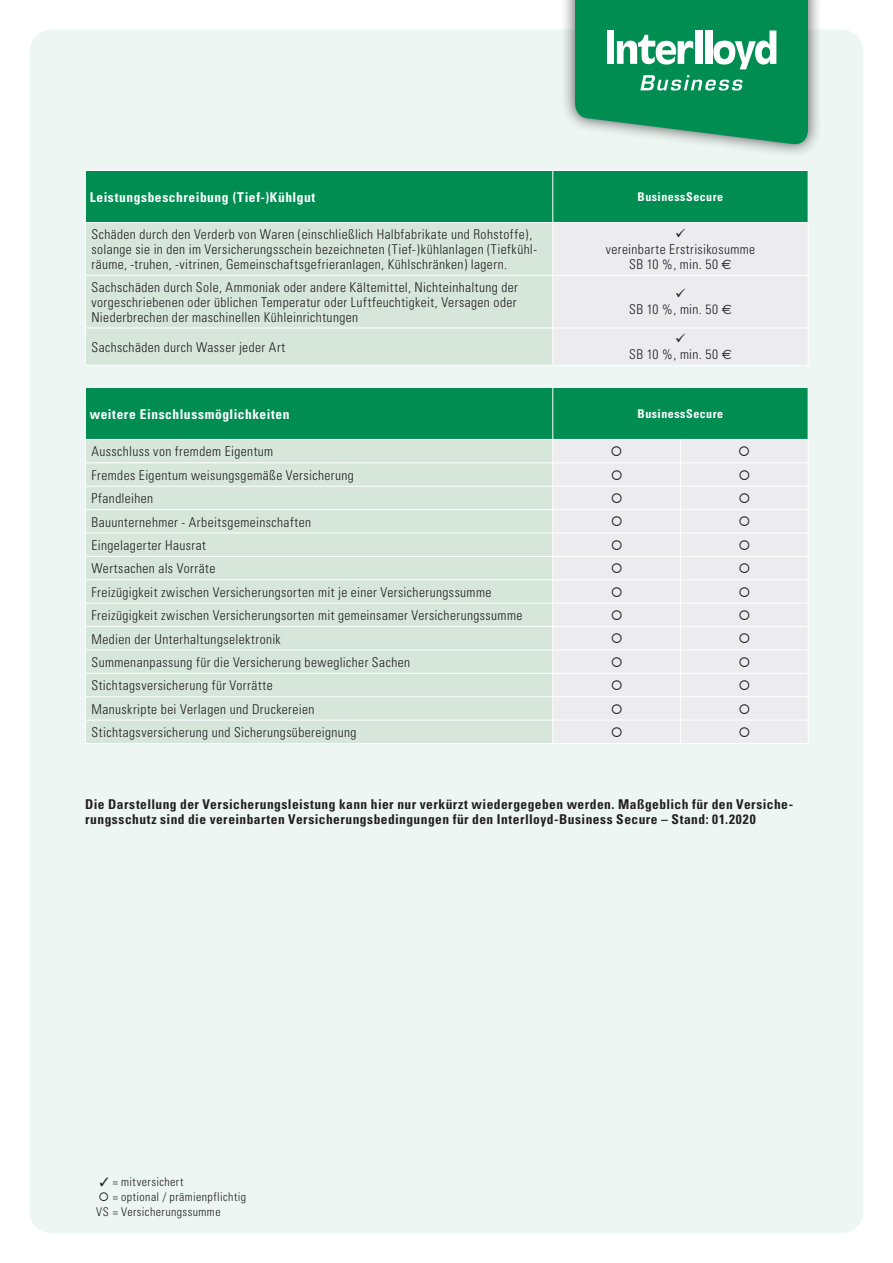
<style>
.page{position:relative;width:893px;height:1263px;background:#fff}
.page>*{position:absolute;margin:0;border:0;box-sizing:border-box;transform-origin:0 0}
.t1{font:300 condensed 13.5px/15px "Univers";letter-spacing:.03em;color:#231f20}
.t2{font:700 condensed 13.5px/15px "Univers";letter-spacing:.03em;color:#231f20}
.t3{font:700 condensed 13.5px "Univers";letter-spacing:.04em;color:#fff}
.t4{font:300 condensed 12px/15px "Univers";letter-spacing:.035em;color:#231f20}
.t5{font:700 condensed 12px "Univers";letter-spacing:.04em;color:#fff}
.s1{font-family:"Euro Sans";font-weight:400;font-stretch:normal}
</style>
<div class="page">
<div style="left:30px;top:30px;width:833px;height:1203px;background:#edf6f2"></div>
<div style="left:561px;top:0;width:261px;height:158px;background:#231f20;opacity:.75"></div>
<svg style="left:575px;top:0;width:233px;height:146px;background:#2fa071"></svg>
<hr style="left:808px;top:171px;width:1px;height:51px;background:#fff">
<hr style="left:808px;top:223px;width:1px;height:52px;background:#fff">
<hr style="left:808px;top:276px;width:1px;height:52px;background:#fff">
<hr style="left:808px;top:328px;width:1px;height:37px;background:#fff">
<hr style="left:85px;top:365px;width:468px;height:1px;background:#fff">
<hr style="left:553px;top:365px;width:255px;height:1px;background:#fff">
<hr style="left:85px;top:743px;width:468px;height:1px;background:#fff">
<hr style="left:553px;top:743px;width:127px;height:1px;background:#fff">
<hr style="left:680px;top:743px;width:128px;height:1px;background:#fff">
<svg style="left:100px;top:1177px;width:8px;height:9px"></svg>
<svg style="left:85px;top:1201px;width:12px;height:1px"></svg>
<svg style="left:85px;top:170px;width:723px;height:195px;background:#a4d0bc"></svg>
<svg style="left:85px;top:387px;width:724px;height:356px;background:#bfdcce"></svg>
<p class="t3" style="left:90px;top:189px;width:227px">Leistungsbeschreibung (Tief-)Kühlgut</p>
<p class="t5" style="left:638px;top:190px;width:87px">BusinessSecure</p>
<p class="t1" style="left:91px;top:227px;width:447px">Schäden durch den Verderb von Waren (einschließlich Halbfabrikate und Rohstoffe), solange sie in den im Versicherungsschein bezeichneten (Tief-)kühlanlagen (Tiefkühl&shy;räume, -truhen, -vitrinen, Gemeinschaftsgefrieranlagen, Kühlschränken) lagern.</p>
<p class="t1" style="left:606px;top:242px;width:151px;text-align:center">vereinbarte Erstrisikosumme<br>SB 10 %, min. 50 <span class="s1">€</span></p>
<p class="t1" style="left:91px;top:280px;width:428px;text-align:justify">Sachschäden durch Sole, Ammoniak oder andere Kältemittel, Nichteinhaltung der vorgeschriebenen oder üblichen Temperatur oder Luftfeuchtigkeit, Versagen oder Niederbrechen der maschinellen Kühleinrichtungen</p>
<p class="t1" style="left:91px;top:340px;width:195px">Sachschäden durch Wasser jeder Art</p>
<p class="t1" style="left:629px;top:302px;width:104px">SB 10 %, min. 50 <span class="s1">€</span></p>
<p class="t1" style="left:629px;top:347px;width:104px">SB 10 %, min. 50 <span class="s1">€</span></p>
<p class="t3" style="left:90px;top:406px;width:201px">weitere Einschlussmöglichkeiten</p>
<p class="t5" style="left:638px;top:406px;width:87px">BusinessSecure</p>
<p class="t1" style="left:91px;top:444px;width:183px">Ausschluss von fremdem Eigentum</p>
<p class="t1" style="left:91px;top:468px;width:264px">Fremdes Eigentum weisungsgemäße Versicherung</p>
<p class="t1" style="left:91px;top:491px;width:63px">Pfandleihen</p>
<p class="t1" style="left:91px;top:514px;width:221px">Bauunternehmer - Arbeitsgemeinschaften</p>
<p class="t1" style="left:91px;top:538px;width:116px">Eingelagerter Hausrat</p>
<p class="t1" style="left:91px;top:561px;width:125px">Wertsachen als Vorräte</p>
<p class="t1" style="left:91px;top:584px;width:401px">Freizügigkeit zwischen Versicherungsorten mit je einer Versicherungssumme</p>
<p class="t1" style="left:92px;top:608px;width:432px">Freizügigkeit zwischen Versicherungsorten mit gemeinsamer Versicherungssumme</p>
<p class="t1" style="left:92px;top:631px;width:191px">Medien der Unterhaltungselektronik</p>
<p class="t1" style="left:92px;top:655px;width:320px">Summenanpassung für die Versicherung beweglicher Sachen</p>
<p class="t1" style="left:92px;top:678px;width:183px">Stichtagsversicherung für Vorrätte</p>
<p class="t1" style="left:92px;top:701px;width:224px">Manuskripte bei Verlagen und Druckereien</p>
<p class="t1" style="left:92px;top:725px;width:266px">Stichtagsversicherung und Sicherungsübereignung</p>
<p class="t2" style="left:85px;top:796px;width:709px">Die Darstellung der Versicherungsleistung kann hier nur verkürzt wiedergegeben werden. Maßgeblich für den Versiche&shy;rungsschutz sind die vereinbarten Versicherungsbedingungen für den Interlloyd-Business Secure – Stand: 01.2020</p>
<p class="t4" style="left:113px;top:1174px;width:72px">= mitversichert</p>
<p class="t4" style="left:96px;top:1189px;width:151px">○ = optional / prämienpflichtig<br>VS = Versicherungssumme</p>
<p class="t1" style="left:149px;top:1198px;width:13px">13</p>
</div>
